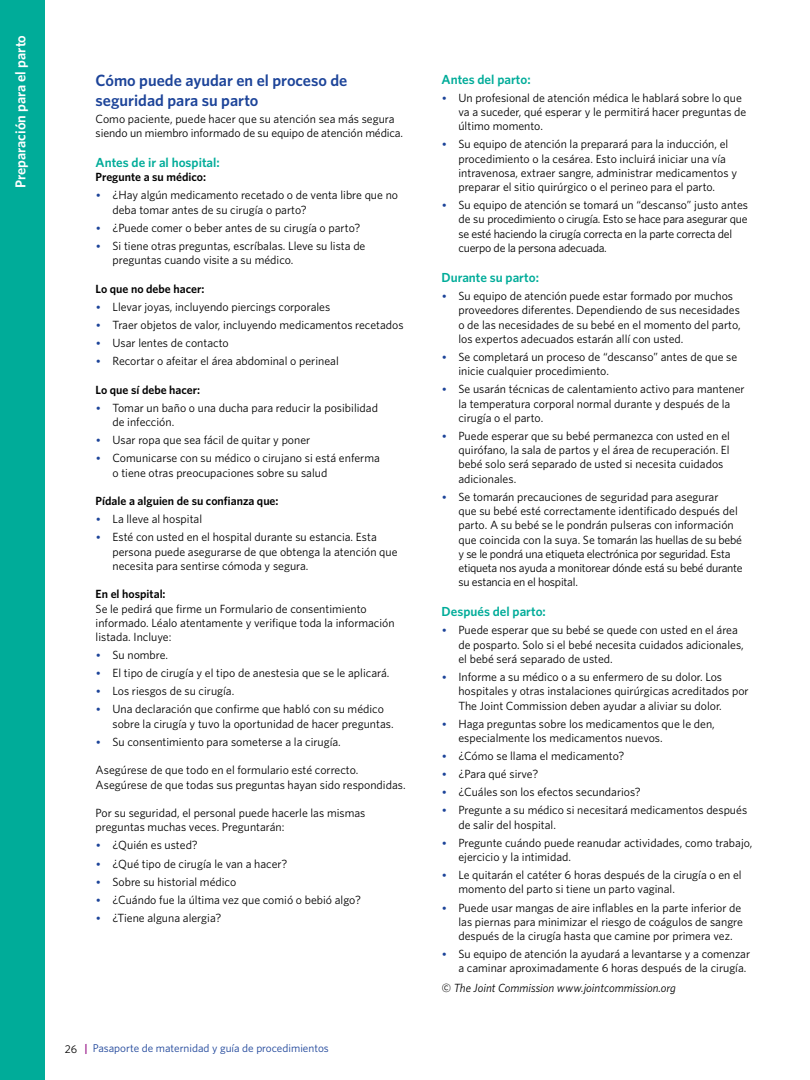
<style>
.page{position:relative;width:810px;height:1080px;background:#fff}
.page>*{position:absolute;margin:0;border:0;box-sizing:border-box;transform-origin:0 0}
.t1{font:600 16.25px/19.5px "Whitney";color:#1d4499}
.t2{font:600 14.38px "Whitney";color:#fff}
.t3{font:600 13.12px "Whitney";color:#00ac99}
.t4{font:11.88px/14.2px "Whitney";color:#000}
.t5{font:11.88px/14.2px "Whitney";letter-spacing:-.02em;color:#000}
.t6{font:600 11.88px "Whitney";color:#000}
.t7{font:italic 11.88px "Whitney";color:#000}
.t8{font:11.25px "Whitney";color:#1d4499}
.s1{font-family:"Chronicle Text G1";color:#1d4499}
.s2{color:#000}
.s3{font-weight:600;color:#9f248f}
</style>
<div class="page">
<div style="left:0;top:0;width:45px;height:1080px;background:#00ac99"></div>
<p class="t2" style="left:11px;top:188px;width:155px;rotate:-90deg">Preparación para el parto</p>
<h1 class="t1" style="left:96px;top:70px;width:253px">Cómo puede ayudar en el proceso de seguridad para su parto</h1>
<p class="t4" style="left:96px;top:111px;width:309px">Como paciente, puede hacer que su atención sea más segura siendo un miembro informado de su equipo de atención médica.</p>
<p class="t3" style="left:96px;top:154px;width:126px">Antes de ir al hospital:</p>
<p class="t6" style="left:96px;top:169px;width:112px">Pregunte a su médico:</p>
<p class="t4" style="left:112px;top:188px;width:287px;text-indent:-17px"><span class="s1">•</span> ¿Hay algún medicamento recetado o de venta libre que no deba tomar antes de su cirugía o parto?</p>
<p class="t4" style="left:96px;top:220px;width:266px"><span class="s1">•</span> ¿Puede comer o beber antes de su cirugía o parto?</p>
<p class="t4" style="left:112px;top:238px;width:254px;text-indent:-17px"><span class="s1">•</span> Si tiene otras preguntas, escríbalas. Lleve su lista de preguntas cuando visite a su médico.</p>
<p class="t6" style="left:96px;top:281px;width:110px">Lo que no debe hacer:</p>
<p class="t4" style="left:96px;top:299px;width:236px"><span class="s1">•</span> Llevar joyas, incluyendo piercings corporales</p>
<p class="t4" style="left:96px;top:317px;width:309px"><span class="s1">•</span> Traer objetos de valor, incluyendo medicamentos recetados</p>
<p class="t4" style="left:96px;top:335px;width:135px"><span class="s1">•</span> Usar lentes de contacto</p>
<p class="t4" style="left:96px;top:354px;width:245px"><span class="s1">•</span> Recortar o afeitar el área abdominal o perineal</p>
<p class="t6" style="left:96px;top:382px;width:106px">Lo que sí debe hacer:</p>
<p class="t4" style="left:112px;top:400px;width:267px;text-indent:-17px"><span class="s1">•</span> Tomar un baño o una ducha para reducir la posibilidad de infección.</p>
<p class="t4" style="left:96px;top:433px;width:216px"><span class="s1">•</span> Usar ropa que sea fácil de quitar y poner</p>
<p class="t4" style="left:112px;top:451px;width:269px;text-indent:-17px"><span class="s1">•</span> Comunicarse con su médico o cirujano si está enferma o tiene otras preocupaciones sobre su salud</p>
<p class="t6" style="left:96px;top:493px;width:184px">Pídale a alguien de su confianza que:</p>
<p class="t4" style="left:96px;top:512px;width:108px"><span class="s1">•</span> La lleve al hospital</p>
<p class="t4" style="left:112px;top:530px;width:287px;text-indent:-17px"><span class="s1">•</span> Esté con usted en el hospital durante su estancia. Esta persona puede asegurarse de que obtenga la atención que necesita para sentirse cómoda y segura.</p>
<p class="t6" style="left:96px;top:586px;width:72px">En el hospital:</p>
<p class="t4" style="left:96px;top:601px;width:301px">Se le pedirá que firme un Formulario de consentimiento informado. Léalo atentamente y verifique toda la información listada. Incluye:</p>
<p class="t4" style="left:96px;top:648px;width:74px"><span class="s1">•</span> Su nombre.</p>
<p class="t4" style="left:96px;top:666px;width:295px"><span class="s1">•</span> El tipo de cirugía y el tipo de anestesia que se le aplicará.</p>
<p class="t4" style="left:96px;top:684px;width:140px"><span class="s1">•</span> Los riesgos de su cirugía.</p>
<p class="t4" style="left:112px;top:702px;width:283px;text-indent:-17px"><span class="s1">•</span> Una declaración que confirme que habló con su médico sobre la cirugía y tuvo la oportunidad de hacer preguntas.</p>
<p class="t4" style="left:96px;top:734px;width:247px"><span class="s1">•</span> Su consentimiento para someterse a la cirugía.</p>
<p class="t4" style="left:96px;top:763px;width:311px">Asegúrese de que todo en el formulario esté correcto.<br>Asegúrese de que todas sus preguntas hayan sido respondidas.</p>
<p class="t4" style="left:96px;top:806px;width:271px">Por su seguridad, el personal puede hacerle las mismas preguntas muchas veces. Preguntarán:</p>
<p class="t4" style="left:96px;top:838px;width:104px"><span class="s1">•</span> ¿Quién es usted?</p>
<p class="t4" style="left:96px;top:856px;width:193px"><span class="s1">•</span> ¿Qué tipo de cirugía le van a hacer?</p>
<p class="t4" style="left:96px;top:874px;width:142px"><span class="s1">•</span> Sobre su historial médico</p>
<p class="t4" style="left:96px;top:892px;width:267px"><span class="s1">•</span> ¿Cuándo fue la última vez que comió o bebió algo?</p>
<p class="t4" style="left:96px;top:910px;width:127px"><span class="s1">•</span> ¿Tiene alguna alergia?</p>
<p class="t8" style="left:65px;top:1040px;width:265px"><span class="s2">26</span> <span class="s3">|</span> Pasaporte de maternidad y guía de procedimientos</p>
<p class="t3" style="left:442px;top:70px;width:91px">Antes del parto:</p>
<p class="t4" style="left:458px;top:90px;width:289px;text-indent:-17px"><span class="s1">•</span> Un profesional de atención médica le hablará sobre lo que va a suceder, qué esperar y le permitirá hacer preguntas de último momento.</p>
<p class="t4" style="left:458px;top:137px;width:280px;text-indent:-17px"><span class="s1">•</span> Su equipo de atención la preparará para la inducción, el procedimiento o la cesárea. Esto incluirá iniciar una vía intravenosa, extraer sangre, administrar medicamentos y preparar el sitio quirúrgico o el perineo para el parto.</p>
<p class="t5" style="left:458px;top:198px;width:291px;text-indent:-17px"><span class="s1">•</span> Su equipo de atención se tomará un “descanso” justo antes de su procedimiento o cirugía. Esto se hace para asegurar que se esté haciendo la cirugía correcta en la parte correcta del cuerpo de la persona adecuada.</p>
<p class="t3" style="left:442px;top:269px;width:99px">Durante su parto:</p>
<p class="t4" style="left:458px;top:289px;width:284px;text-indent:-17px"><span class="s1">•</span> Su equipo de atención puede estar formado por muchos proveedores diferentes. Dependiendo de sus necesidades o de las necesidades de su bebé en el momento del parto, los expertos adecuados estarán allí con usted.</p>
<p class="t4" style="left:458px;top:349px;width:280px;text-indent:-17px"><span class="s1">•</span> Se completará un proceso de “descanso” antes de que se inicie cualquier procedimiento.</p>
<p class="t4" style="left:458px;top:382px;width:288px;text-indent:-17px"><span class="s1">•</span> Se usarán técnicas de calentamiento activo para mantener la temperatura corporal normal durante y después de la cirugía o el parto.</p>
<p class="t4" style="left:458px;top:428px;width:273px;text-indent:-17px"><span class="s1">•</span> Puede esperar que su bebé permanezca con usted en el quirófano, la sala de partos y el área de recuperación. El bebé solo será separado de usted si necesita cuidados adicionales.</p>
<p class="t5" style="left:458px;top:489px;width:286px;text-indent:-17px"><span class="s1">•</span> Se tomarán precauciones de seguridad para asegurar<br>que su bebé esté correctamente identificado después del parto. A su bebé se le pondrán pulseras con información que coincida con la suya. Se tomarán las huellas de su bebé y se le pondrá una etiqueta electrónica por seguridad. Esta etiqueta nos ayuda a monitorear dónde está su bebé durante su estancia en el hospital.</p>
<p class="t3" style="left:442px;top:603px;width:106px">Después del parto:</p>
<p class="t4" style="left:458px;top:623px;width:287px;text-indent:-17px"><span class="s1">•</span> Puede esperar que su bebé se quede con usted en el área de posparto. Solo si el bebé necesita cuidados adicionales, el bebé será separado de usted.</p>
<p class="t4" style="left:458px;top:670px;width:292px;text-indent:-17px"><span class="s1">•</span> Informe a su médico o a su enfermero de su dolor. Los hospitales y otras instalaciones quirúrgicas acreditados por<br>The Joint Commission deben ayudar a aliviar su dolor.</p>
<p class="t4" style="left:458px;top:716px;width:258px;text-indent:-17px"><span class="s1">•</span> Haga preguntas sobre los medicamentos que le den, especialmente los medicamentos nuevos.</p>
<p class="t4" style="left:442px;top:749px;width:184px"><span class="s1">•</span> ¿Cómo se llama el medicamento?</p>
<p class="t4" style="left:442px;top:767px;width:98px"><span class="s1">•</span> ¿Para qué sirve?</p>
<p class="t4" style="left:442px;top:785px;width:201px"><span class="s1">•</span> ¿Cuáles son los efectos secundarios?</p>
<p class="t4" style="left:458px;top:803px;width:290px;text-indent:-17px"><span class="s1">•</span> Pregunte a su médico si necesitará medicamentos después de salir del hospital.</p>
<p class="t4" style="left:458px;top:835px;width:296px;text-indent:-17px"><span class="s1">•</span> Pregunte cuándo puede reanudar actividades, como trabajo, ejercicio y la intimidad.</p>
<p class="t4" style="left:458px;top:868px;width:285px;text-indent:-17px"><span class="s1">•</span> Le quitarán el catéter 6 horas después de la cirugía o en el momento del parto si tiene un parto vaginal.</p>
<p class="t4" style="left:458px;top:900px;width:286px;text-indent:-17px"><span class="s1">•</span> Puede usar mangas de aire inflables en la parte inferior de las piernas para minimizar el riesgo de coágulos de sangre después de la cirugía hasta que camine por primera vez.</p>
<p class="t4" style="left:458px;top:947px;width:293px;text-indent:-17px"><span class="s1">•</span> Su equipo de atención la ayudará a levantarse y a comenzar a caminar aproximadamente 6 horas después de la cirugía.</p>
<p class="t7" style="left:442px;top:980px;width:236px">© The Joint Commission www.jointcommission.org</p>
</div>
